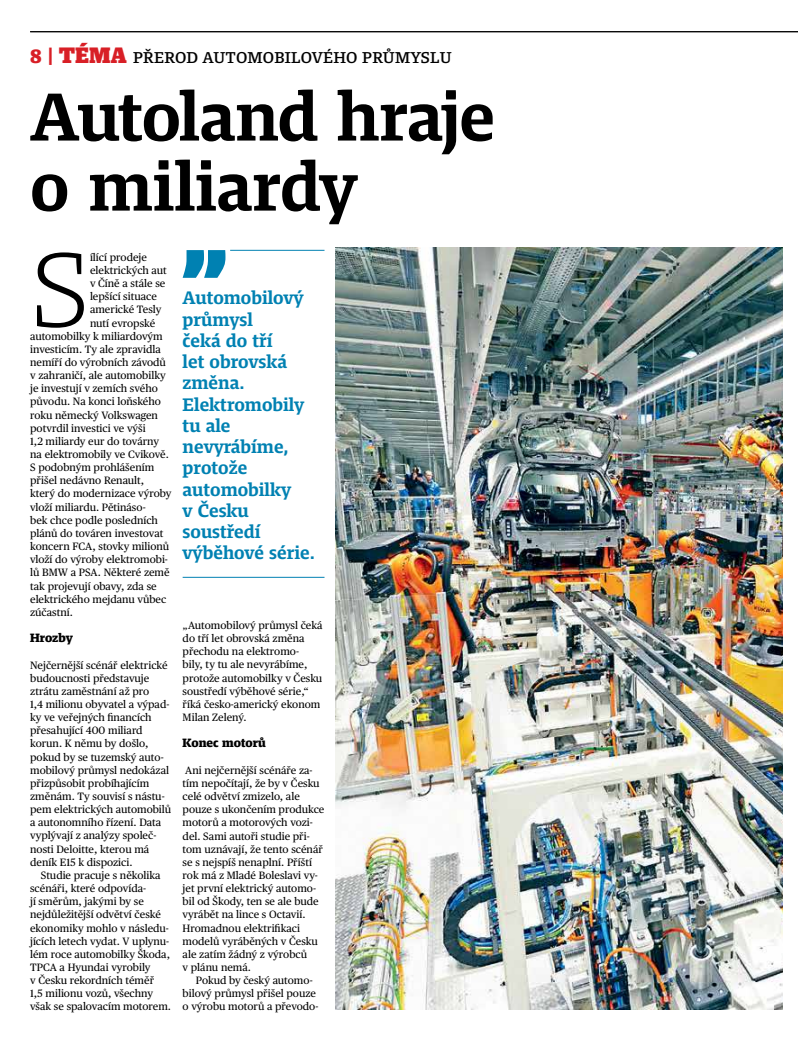
<style>
.page{position:relative;width:798px;height:1053px;background:#fff}
.page>*{position:absolute;margin:0;border:0;box-sizing:border-box;transform-origin:0 0}
.t1{font:300 108.75px "Harrison Serif Pro";color:#000}
.t2{font:700 70px/70px "Harrison Serif Pro";letter-spacing:-.005em;color:#000}
.t3{font:700 18.75px/21.2px "Harrison Serif Pro";color:#0081b2}
.t4{font:500 16.25px "Harrison Serif Pro";letter-spacing:.01em;color:#000}
.t5{font:900 12.5px "Harrison Serif Pro";color:#000}
.t6{font:10.62px/13.1px "Publico Text";color:#000}
.s1{font-weight:900;font-size:20px;color:#d81f26}
.s2{font-weight:900;font-size:23.12px;color:#d81f26}
</style>
<div class="page">
<img style="left:335px;top:247px;width:446px;height:762px">
<hr style="left:30px;top:31px;width:767px;height:1px;background:#000">
<hr style="left:230px;top:250px;width:94px;height:1px;background:#0081b2">
<hr style="left:182px;top:577px;width:142px;height:1px;background:#0081b2">
<svg style="left:182px;top:250px;width:43px;height:28px"></svg>
<h3 class="t4" style="left:30px;top:46px;width:423px"><span class="s1">8 |</span> <span class="s2">TÉMA</span> PŘEROD AUTOMOBILOVÉHO PRŮMYSLU</h3>
<h2 class="t2" style="left:30px;top:76px;width:466px">Autoland hraje o miliardy</h2>
<h1 class="t1" style="left:30px;top:210px;width:61px">S</h1>
<p class="t6" style="left:90px;top:250px;width:58px">ílící prodeje</p>
<p class="t6" style="left:90px;top:263px;width:78px">elektrických aut</p>
<p class="t6" style="left:90px;top:276px;width:77px">v Číně a stále se</p>
<p class="t6" style="left:90px;top:289px;width:68px">lepšící situace</p>
<p class="t6" style="left:90px;top:302px;width:73px">americké Tesly</p>
<p class="t6" style="left:90px;top:315px;width:67px">nutí evropské</p>
<p class="t6" style="left:30px;top:329px;width:134px">automobilky k miliardovým</p>
<p class="t6" style="left:30px;top:342px;width:132px">investicím. Ty ale zpravidla</p>
<p class="t6" style="left:30px;top:355px;width:137px">nemíří do výrobních závodů</p>
<p class="t6" style="left:30px;top:368px;width:137px">v zahraničí, ale automobilky</p>
<p class="t6" style="left:30px;top:381px;width:129px">je investují v zemích svého</p>
<p class="t6" style="left:30px;top:394px;width:132px">původu. Na konci loňského</p>
<p class="t6" style="left:30px;top:407px;width:129px">roku německý Volkswagen</p>
<p class="t6" style="left:30px;top:421px;width:117px">potvrdil investici ve výši</p>
<p class="t6" style="left:30px;top:434px;width:130px">1,2 miliardy eur do továrny</p>
<p class="t6" style="left:30px;top:447px;width:140px">na elektromobily ve Cvikově.</p>
<p class="t6" style="left:30px;top:460px;width:126px">S podobným prohlášením</p>
<p class="t6" style="left:30px;top:473px;width:116px">přišel nedávno Renault,</p>
<p class="t6" style="left:30px;top:486px;width:143px">který do modernizace výroby</p>
<p class="t6" style="left:30px;top:499px;width:117px">vloží miliardu. Pětináso-</p>
<p class="t6" style="left:30px;top:513px;width:129px">bek chce podle posledních</p>
<p class="t6" style="left:30px;top:526px;width:135px">plánů do továren investovat</p>
<p class="t6" style="left:30px;top:539px;width:140px">koncern FCA, stovky milionů</p>
<p class="t6" style="left:30px;top:552px;width:139px">vloží do výroby elektromobi-</p>
<p class="t6" style="left:30px;top:565px;width:141px">lů BMW a PSA. Některé země</p>
<p class="t6" style="left:30px;top:578px;width:128px">tak projevují obavy, zda se</p>
<p class="t6" style="left:30px;top:591px;width:138px">elektrického mejdanu vůbec</p>
<p class="t6" style="left:30px;top:605px;width:44px">zúčastní.</p>
<p class="t5" style="left:30px;top:629px;width:44px">Hrozby</p>
<p class="t6" style="left:30px;top:657px;width:142px">Nejčernější scénář elektrické budoucnosti představuje ztrátu zaměstnání až pro<br>1,4 milionu obyvatel a výpad&shy;ky ve veřejných financích přesahující 400 miliard korun. K němu by došlo, pokud by se tuzemský auto&shy;mobilový průmysl nedokázal přizpůsobit probíhajícím změnám. Ty souvisí s nástu&shy;pem elektrických automobilů a autonomního řízení. Data vyplývají z analýzy společ&shy;nosti Deloitte, kterou má deník E15 k dispozici.</p>
<p class="t6" style="left:30px;top:868px;width:142px;text-indent:11px">Studie pracuje s několika scénáři, které odpovída-<br>jí směrům, jakými by se nejdůležitější odvětví české ekonomiky mohlo v následu&shy;jících letech vydat. V uplynu&shy;lém roce automobilky Škoda,<br>TPCA a Hyundai vyrobily<br>v Česku rekordních téměř<br>1,5 milionu vozů, všechny však se spalovacím motorem.</p>
<h3 class="t3" style="left:182px;top:286px;width:134px">Automobilový průmysl<br>čeká do tří<br>let obrovská změna.<br>Elektromobily tu ale nevyrábíme, protože automobilky<br>v Česku soustředí výběhové série.</h3>
<p class="t6" style="left:182px;top:618px;width:141px">„Automobilový průmysl čeká do tří let obrovská změna přechodu na elektromo-<br>bily, ty tu ale nevyrábíme, protože automobilky v Česku soustředí výběhové série,“ říká česko-americký ekonom<br>Milan Zelený.</p>
<p class="t5" style="left:182px;top:734px;width:84px">Konec motorů</p>
<p class="t6" style="left:182px;top:762px;width:143px">Ani nejčernější scénáře za&shy;tím nepočítají, že by v Česku celé odvětví zmizelo, ale pouze s ukončením produkce motorů a motorových vozi&shy;del. Sami autoři studie při&shy;tom uznávají, že tento scénář se s nejspíš nenaplní. Příští rok má z Mladé Boleslavi vy&shy;jet první elektrický automo&shy;bil od Škody, ten se ale bude vyrábět na lince s Octavií.<br>Hromadnou elektrifikaci modelů vyráběných v Česku ale zatím žádný z výrobců<br>v plánu nemá.</p>
<p class="t6" style="left:182px;top:973px;width:137px;text-indent:13px">Pokud by český automo&shy;bilový průmysl přišel pouze o výrobu motorů a převodo-</p>
</div>
